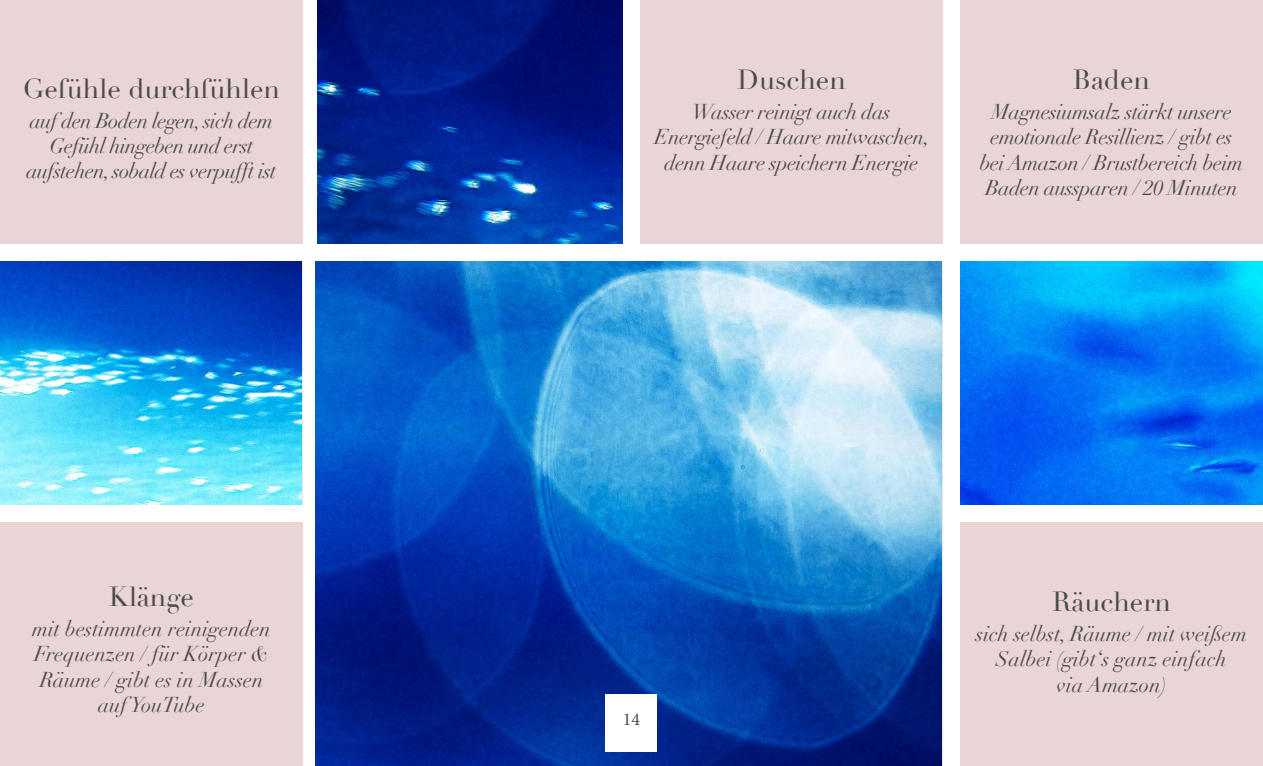
<style>
.page{position:relative;width:1263px;height:766px;background:#fff}
.page>*{position:absolute;margin:0;border:0;box-sizing:border-box;transform-origin:0 0}
.t1{font:27px "Didot";color:#4b4b4c}
.t2{font:italic 21px/25.2px "Didot";letter-spacing:-.02em;color:#4b4b4c;text-align:center}
.t3{font:italic 21px/25.2px "Didot";color:#4b4b4c;text-align:center}
.t4{font:18px "Minion Pro";color:#4b4b4c}
</style>
<div class="page">
<img style="left:316px;top:261px;width:626px;height:504px">
<img style="left:0;top:261px;width:302px;height:244px">
<img style="left:960px;top:261px;width:303px;height:244px">
<img style="left:318px;top:0;width:305px;height:244px">
<div style="left:960px;top:522px;width:303px;height:243px;background:#ead5d6"></div>
<div style="left:0;top:522px;width:303px;height:243px;background:#ead5d6"></div>
<div style="left:640px;top:0;width:303px;height:244px;background:#ead5d6"></div>
<div style="left:960px;top:0;width:303px;height:244px;background:#ead5d6"></div>
<div style="left:606px;top:693px;width:51px;height:58px;background:#fff"></div>
<div style="left:0;top:0;width:303px;height:244px;background:#ead5d6"></div>
<p class="t1" style="left:23px;top:72px;width:259px">Gefühle durchfühlen</p>
<p class="t2" style="left:27px;top:108px;width:251px">auf den Boden legen, sich dem<br>Gefühl hingeben und erst aufstehen, sobald es verpufft ist</p>
<p class="t1" style="left:109px;top:580px;width:86px">Klänge</p>
<p class="t3" style="left:32px;top:616px;width:240px">mit bestimmten reinigenden<br>Frequenzen / für Körper &amp;<br>Räume / gibt es in Massen auf YouTube</p>
<p class="t1" style="left:737px;top:63px;width:110px">Duschen</p>
<p class="t2" style="left:654px;top:99px;width:277px">Wasser reinigt auch das<br>Energiefeld / Haare mitwaschen, denn Haare speichern Energie</p>
<p class="t1" style="left:1073px;top:63px;width:79px">Baden</p>
<p class="t2" style="left:980px;top:99px;width:265px">Magnesiumsalz stärkt unsere emotionale Resillienz / gibt es bei Amazon / Brustbereich beim<br>Baden aussparen / 20 Minuten</p>
<p class="t4" style="left:623px;top:707px;width:19px">14</p>
<p class="t1" style="left:1052px;top:585px;width:120px">Räuchern</p>
<p class="t3" style="left:976px;top:621px;width:272px">sich selbst, Räume / mit weißem<br>Salbei (gibt‘s ganz einfach<br>via Amazon)</p>
</div>
